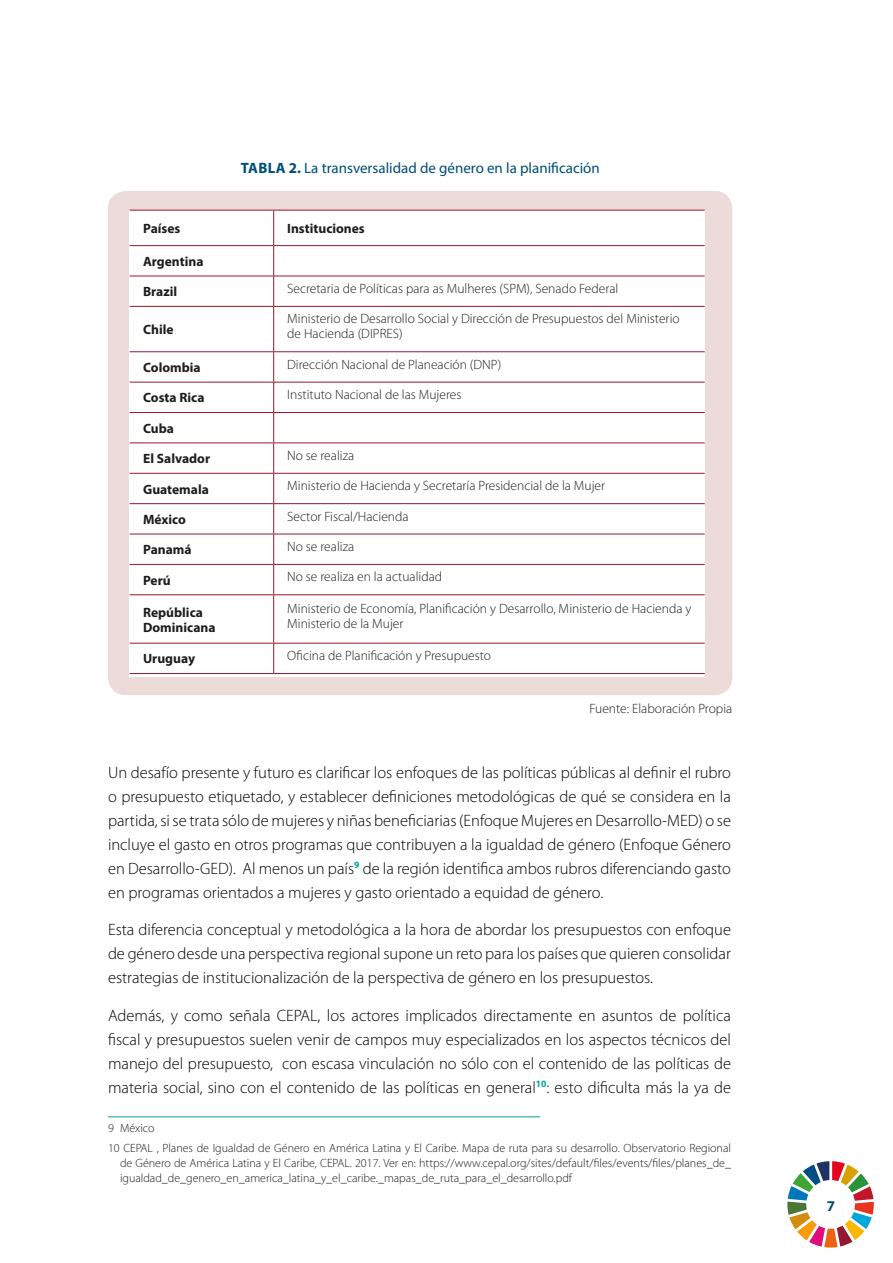
<style>
.page{position:relative;width:893px;height:1263px;background:#fff}
.page>*{position:absolute;margin:0;border:0;box-sizing:border-box;transform-origin:0 0}
.t1{font:300 16.5px/24px "Myriad Pro";color:#020304;text-align:justify}
.t2{font:15px "Myriad Pro";color:#004e78}
.t3{font:700 15px "Myriad Pro";color:#004e78}
.t4{font:300 13.5px/15px "Myriad Pro";color:#1d1d1b}
.t5{font:700 13.5px/15px "Myriad Pro";color:#1d1d1b}
.t6{font:300 12px/20.4px "Myriad Pro";color:#1d1d1b}
.s1{font-weight:700}
</style>
<div class="page">
<hr style="left:108px;top:1116px;width:432px;height:1px;background:#00a19b">
<svg style="left:787px;top:1161px;width:87px;height:86px"></svg>
<div style="left:108px;top:191px;width:624px;height:504px;background:#eddbd9;border-radius:18px"></div>
<div style="left:130px;top:211px;width:575px;height:462px;background:#fff"></div>
<hr style="left:130px;top:210px;width:144px;height:1px;background:#941831">
<hr style="left:274px;top:210px;width:431px;height:1px;background:#941831">
<hr style="left:273px;top:211px;width:1px;height:34px;background:#941831">
<hr style="left:130px;top:245px;width:144px;height:1px;background:#941831">
<hr style="left:274px;top:245px;width:431px;height:1px;background:#941831">
<hr style="left:273px;top:246px;width:1px;height:30px;background:#941831">
<hr style="left:130px;top:276px;width:144px;height:1px;background:#941831">
<hr style="left:274px;top:276px;width:431px;height:1px;background:#941831">
<hr style="left:273px;top:276px;width:1px;height:30px;background:#941831">
<hr style="left:130px;top:306px;width:144px;height:1px;background:#941831">
<hr style="left:274px;top:306px;width:431px;height:1px;background:#941831">
<hr style="left:273px;top:307px;width:1px;height:44px;background:#941831">
<hr style="left:130px;top:351px;width:144px;height:1px;background:#941831">
<hr style="left:274px;top:351px;width:431px;height:1px;background:#941831">
<hr style="left:273px;top:352px;width:1px;height:30px;background:#941831">
<hr style="left:130px;top:382px;width:144px;height:1px;background:#941831">
<hr style="left:274px;top:382px;width:431px;height:1px;background:#941831">
<hr style="left:273px;top:382px;width:1px;height:30px;background:#941831">
<hr style="left:130px;top:412px;width:144px;height:1px;background:#941831">
<hr style="left:274px;top:412px;width:431px;height:1px;background:#941831">
<svg style="left:273px;top:413px;width:1px;height:29px"></svg>
<hr style="left:130px;top:442px;width:144px;height:1px;background:#941831">
<hr style="left:274px;top:442px;width:431px;height:1px;background:#941831">
<hr style="left:273px;top:443px;width:1px;height:30px;background:#941831">
<hr style="left:130px;top:473px;width:144px;height:1px;background:#941831">
<hr style="left:274px;top:473px;width:431px;height:1px;background:#941831">
<svg style="left:273px;top:474px;width:1px;height:29px"></svg>
<hr style="left:130px;top:503px;width:144px;height:1px;background:#941831">
<hr style="left:274px;top:503px;width:431px;height:1px;background:#941831">
<hr style="left:273px;top:504px;width:1px;height:30px;background:#941831">
<hr style="left:130px;top:534px;width:144px;height:1px;background:#941831">
<hr style="left:274px;top:534px;width:431px;height:1px;background:#941831">
<hr style="left:273px;top:534px;width:1px;height:30px;background:#941831">
<hr style="left:130px;top:564px;width:144px;height:1px;background:#941831">
<hr style="left:274px;top:564px;width:431px;height:1px;background:#941831">
<svg style="left:273px;top:565px;width:1px;height:29px"></svg>
<hr style="left:130px;top:594px;width:144px;height:1px;background:#941831">
<hr style="left:274px;top:594px;width:431px;height:1px;background:#941831">
<hr style="left:273px;top:595px;width:1px;height:48px;background:#941831">
<hr style="left:130px;top:643px;width:144px;height:1px;background:#941831">
<hr style="left:274px;top:643px;width:431px;height:1px;background:#941831">
<hr style="left:273px;top:643px;width:1px;height:30px;background:#941831">
<hr style="left:130px;top:673px;width:144px;height:1px;background:#941831">
<hr style="left:274px;top:673px;width:431px;height:1px;background:#941831">
<p class="t2" style="left:241px;top:159px;width:360px"><span class="s1">TABLA 2.</span> La transversalidad de género en la planificación</p>
<p class="t5" style="left:143px;top:220px;width:39px">Países</p>
<p class="t5" style="left:287px;top:220px;width:79px">Instituciones</p>
<p class="t5" style="left:143px;top:253px;width:62px">Argentina</p>
<p class="t5" style="left:143px;top:284px;width:36px">Brazil</p>
<p class="t4" style="left:287px;top:281px;width:333px">Secretaria de Políticas para as Mulheres (SPM), Senado Federal</p>
<p class="t5" style="left:143px;top:322px;width:32px">Chile</p>
<p class="t4" style="left:287px;top:311px;width:394px">Ministerio de Desarrollo Social y Dirección de Presupuestos del Ministerio de Hacienda (DIPRES)</p>
<p class="t5" style="left:143px;top:359px;width:59px">Colombia</p>
<p class="t4" style="left:287px;top:357px;width:216px">Dirección Nacional de Planeación (DNP)</p>
<p class="t5" style="left:143px;top:390px;width:63px">Costa Rica</p>
<p class="t4" style="left:287px;top:387px;width:176px">Instituto Nacional de las Mujeres</p>
<p class="t5" style="left:143px;top:420px;width:32px">Cuba</p>
<p class="t5" style="left:143px;top:451px;width:69px">El Salvador</p>
<p class="t4" style="left:287px;top:448px;width:69px">No se realiza</p>
<p class="t5" style="left:143px;top:481px;width:67px">Guatemala</p>
<p class="t4" style="left:287px;top:478px;width:319px">Ministerio de Hacienda y Secretaría Presidencial de la Mujer</p>
<p class="t5" style="left:143px;top:511px;width:44px">México</p>
<p class="t4" style="left:287px;top:509px;width:123px">Sector Fiscal/Hacienda</p>
<p class="t5" style="left:143px;top:542px;width:50px">Panamá</p>
<p class="t4" style="left:287px;top:539px;width:69px">No se realiza</p>
<p class="t5" style="left:143px;top:572px;width:29px">Perú</p>
<p class="t4" style="left:287px;top:569px;width:156px">No se realiza en la actualidad</p>
<p class="t5" style="left:143px;top:604px;width:74px">República<br>Dominicana</p>
<p class="t4" style="left:287px;top:601px;width:406px">Ministerio de Economía, Planificación y Desarrollo, Ministerio de Hacienda y<br>Ministerio de la Mujer</p>
<p class="t5" style="left:143px;top:651px;width:53px">Uruguay</p>
<p class="t4" style="left:287px;top:648px;width:205px">Oficina de Planificación y Presupuesto</p>
<p class="t4" style="left:589px;top:701px;width:144px">Fuente: Elaboración Propia</p>
<p class="t1" style="left:108px;top:760px;width:624px">Un desafío presente y futuro es clarificar los enfoques de las políticas públicas al definir el rubro o presupuesto etiquetado, y establecer definiciones metodológicas de qué se considera en la partida, si se trata sólo de mujeres y niñas beneficiarias (Enfoque Mujeres en Desarrollo-MED) o se incluye el gasto en otros programas que contribuyen a la igualdad de género (Enfoque Género en Desarrollo-GED). Al menos un país<sup>9</sup> de la región identifica ambos rubros diferenciando gasto en programas orientados a mujeres y gasto orientado a equidad de género.</p>
<p class="t1" style="left:108px;top:918px;width:624px">Esta diferencia conceptual y metodológica a la hora de abordar los presupuestos con enfoque de género desde una perspectiva regional supone un reto para los países que quieren consolidar estrategias de institucionalización de la perspectiva de género en los presupuestos.</p>
<p class="t1" style="left:108px;top:1003px;width:624px">Además, y como señala CEPAL, los actores implicados directamente en asuntos de política fiscal y presupuestos suelen venir de campos muy especializados en los aspectos técnicos del manejo del presupuesto, con escasa vinculación no sólo con el contenido de las políticas de materia social, sino con el contenido de las políticas en general<sup>10</sup>: esto dificulta más la ya de</p>
<p class="t6" style="left:108px;top:1118px;width:624px">9 México<br>10 CEPAL , Planes de Igualdad de Género en América Latina y El Caribe. Mapa de ruta para su desarrollo. Observatorio Regional</p>
<p class="t6" style="left:120px;top:1156px;width:612px;line-height:15px">de Género de América Latina y El Caribe, CEPAL. 2017. Ver en: https://www.cepal.org/sites/default/files/events/files/planes_de_ igualdad_de_genero_en_america_latina_y_el_caribe._mapas_de_ruta_para_el_desarrollo.pdf</p>
<p class="t3" style="left:827px;top:1196px;width:10px">7</p>
</div>
